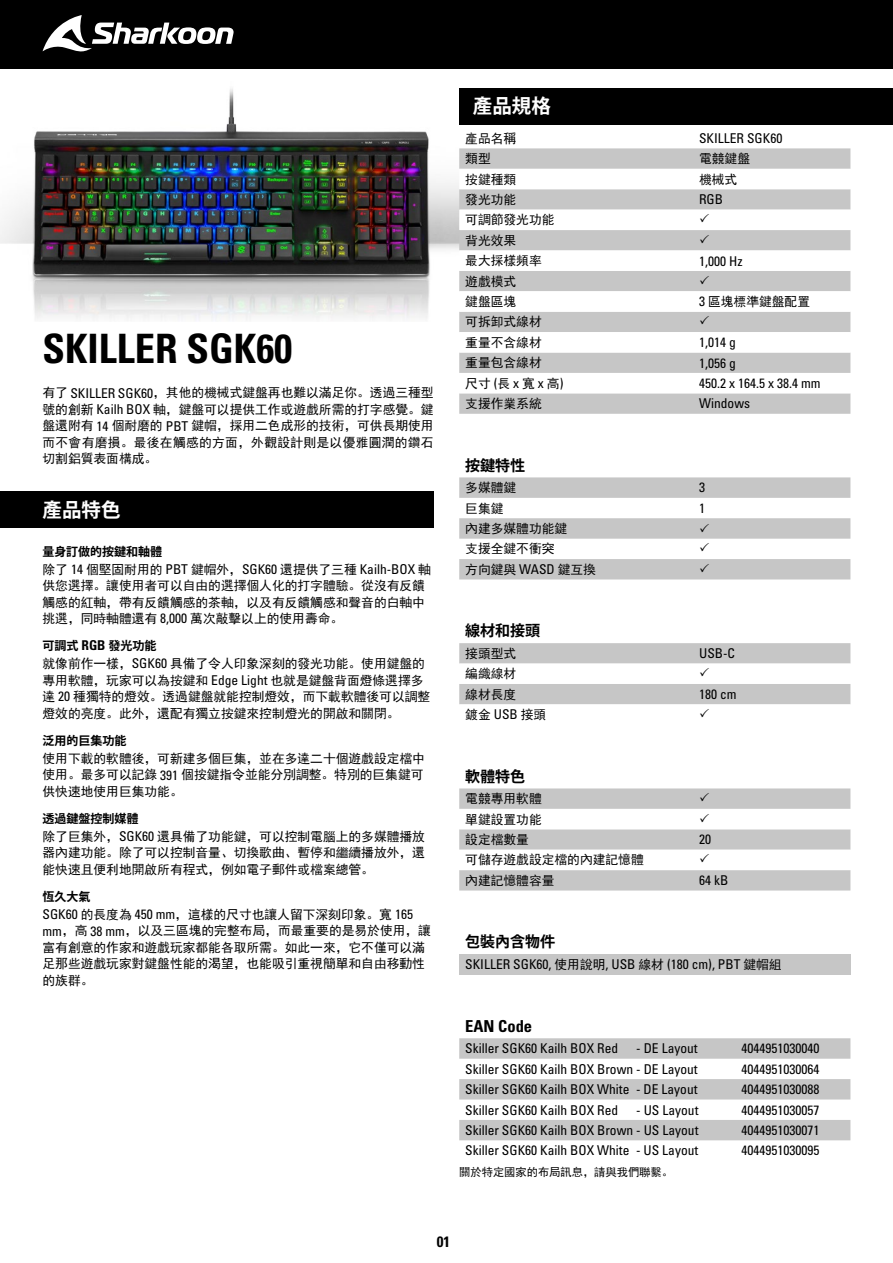
<style>
.page{position:relative;width:893px;height:1263px;background:#fff}
.page>*{position:absolute;margin:0;border:0;box-sizing:border-box;transform-origin:0 0}
.t1{font:40.5px "Univers LTCYR 67 Bold Cond";color:#000}
.t2{font:700 19.5px "Koz Go Pr 6 N";color:#fff}
.t3{font:16.5px "Univers LTCYR 67 Bold Cond";color:#000}
.t4{font:700 15px "Koz Go Pr 6 N";color:#000}
.t5{font:15px "Univers LTCYR 67 Bold Cond";color:#000}
.t6{font:condensed 13.5px "Univers LTCYR 57";color:#000}
.t7{font:12.75px/16.5px "Sim Hei";color:#000}
.t8{font:700 12px "Koz Go Pr 6 N";color:#000}
.t9{font:11.25px "Sim Hei";color:#000}
.s1{font-family:"Univers LTCYR 57";font-stretch:condensed;font-size:13.5px}
.s2{font-family:"Univers LTCYR 67 Bold Cond";font-weight:400;font-size:13.5px}
.s3{font-family:"Sim Hei";font-stretch:normal;font-size:12.75px}
</style>
<div class="page">
<div style="left:0;top:0;width:893px;height:69px;background:#000"></div>
<svg style="left:43px;top:15px;width:191px;height:37px"></svg>
<img style="left:0;top:88px;width:459px;height:232px">
<div style="left:0;top:491px;width:434px;height:37px;background:#000"></div>
<div style="left:459px;top:88px;width:434px;height:37px;background:#000"></div>
<svg style="left:459px;top:148px;width:391px;height:266px;background:#c8c8c8"></svg>
<svg style="left:459px;top:169px;width:391px;height:224px"></svg>
<div style="left:459px;top:954px;width:391px;height:21px;background:#c6c6c6"></div>
<svg style="left:459px;top:1140px;width:391px;height:1px"></svg>
<svg style="left:459px;top:1038px;width:391px;height:102px"></svg>
<svg style="left:700px;top:214px;width:9px;height:9px"></svg>
<svg style="left:700px;top:234px;width:9px;height:9px"></svg>
<svg style="left:700px;top:275px;width:9px;height:9px"></svg>
<svg style="left:700px;top:316px;width:9px;height:9px"></svg>
<svg style="left:459px;top:477px;width:391px;height:102px"></svg>
<svg style="left:459px;top:643px;width:391px;height:61px"></svg>
<svg style="left:459px;top:788px;width:391px;height:102px"></svg>
<h1 class="t1" style="left:43px;top:324px;width:251px">SKILLER SGK60</h1>
<p class="t7" style="left:43px;top:385px;width:393px;text-align:justify">有了 <span class="s1">SKILLER SGK60</span>，其他的機械式鍵盤再也難以滿足你。透過三種型號的創新 <span class="s1">Kailh BOX</span> 軸，鍵盤可以提供工作或遊戲所需的打字感覺。鍵盤還附有 <span class="s1">14</span> 個耐磨的 <span class="s1">PBT</span> 鍵帽，採用二色成形的技術，可供長期使用而不會有磨損。最後在觸感的方面，外觀設計則是以優雅圓潤的鑽石切割鋁質表面構成。</p>
<h2 class="t2" style="left:43px;top:499px;width:79px">產品特色</h2>
<p class="t8" style="left:43px;top:544px;width:121px">量身訂做的按鍵和軸體</p>
<p class="t7" style="left:43px;top:561px;width:390px">除了 <span class="s1">14</span> 個堅固耐用的 <span class="s1">PBT</span> 鍵帽外，<span class="s1">SGK60</span> 還提供了三種 <span class="s1">Kailh-BOX</span> 軸供您選擇。讓使用者可以自由的選擇個人化的打字體驗。從沒有反饋觸感的紅軸，帶有反饋觸感的茶軸，以及有反饋觸感和聲音的白軸中挑選，同時軸體還有 <span class="s1">8,000</span> 萬次敲擊以上的使用壽命。</p>
<p class="t8" style="left:43px;top:639px;width:115px">可調式 <span class="s2">RGB</span> 發光功能</p>
<p class="t7" style="left:43px;top:655px;width:389px">就像前作一樣，<span class="s1">SGK60</span> 具備了令人印象深刻的發光功能。使用鍵盤的專用軟體，玩家可以為按鍵和 <span class="s1">Edge Light</span> 也就是鍵盤背面燈條選擇多達 <span class="s1">20</span> 種獨特的燈效。透過鍵盤就能控制燈效，而下載軟體後可以調整燈效的亮度。此外，還配有獨立按鍵來控制燈光的開啟和關閉。</p>
<p class="t8" style="left:43px;top:733px;width:85px">泛用的巨集功能</p>
<p class="t7" style="left:43px;top:750px;width:384px;text-align:justify">使用下載的軟體後，可新建多個巨集，並在多達二十個遊戲設定檔中使用。最多可以記錄 <span class="s1">391</span> 個按鍵指令並能分別調整。特別的巨集鍵可供快速地使用巨集功能。</p>
<p class="t8" style="left:43px;top:811px;width:97px">透過鍵盤控制媒體</p>
<p class="t7" style="left:43px;top:828px;width:384px;text-align:justify">除了巨集外，<span class="s1">SGK60</span> 還具備了功能鍵，可以控制電腦上的多媒體播放器內建功能。除了可以控制音量、切換歌曲、暫停和繼續播放外，還能快速且便利地開啟所有程式，例如電子郵件或檔案總管。</p>
<p class="t8" style="left:43px;top:889px;width:49px">恆久大氣</p>
<p class="t7" style="left:43px;top:906px;width:390px"><span class="s1">SGK60</span> 的長度為 <span class="s1">450 mm</span>，這樣的尺寸也讓人留下深刻印象。寬 <span class="s1">165 mm</span>，高 <span class="s1">38 mm</span>，以及三區塊的完整布局，而最重要的是易於使用，讓富有創意的作家和遊戲玩家都能各取所需。如此一來，它不僅可以滿足那些遊戲玩家對鍵盤性能的渴望，也能吸引重視簡單和自由移動性的族群。</p>
<h2 class="t2" style="left:473px;top:95px;width:79px">產品規格</h2>
<p class="t7" style="left:465px;top:130px;width:52px">產品名稱</p>
<p class="t6" style="left:699px;top:130px;width:85px">SKILLER SGK60</p>
<p class="t7" style="left:465px;top:150px;width:27px">類型</p>
<p class="t7" style="left:699px;top:150px;width:52px">電競鍵盤</p>
<p class="t7" style="left:465px;top:171px;width:52px">按鍵種類</p>
<p class="t7" style="left:699px;top:171px;width:40px">機械式</p>
<p class="t7" style="left:465px;top:191px;width:52px">發光功能</p>
<p class="t6" style="left:699px;top:191px;width:26px">RGB</p>
<p class="t7" style="left:465px;top:210px;width:91px;line-height:20.4px">可調節發光功能背光效果<br>最大採樣頻率</p>
<p class="t6" style="left:699px;top:252px;width:45px">1,000 Hz</p>
<p class="t7" style="left:465px;top:271px;width:52px;line-height:20.4px">遊戲模式鍵盤區塊</p>
<p class="t7" style="left:465px;top:312px;width:78px;line-height:20.4px">可拆卸式線材重量不含線材</p>
<p class="t7" style="left:699px;top:293px;width:112px"><span class="s1">3</span> 區塊標準鍵盤配置</p>
<p class="t6" style="left:699px;top:334px;width:38px">1,014 g</p>
<p class="t7" style="left:465px;top:354px;width:78px">重量包含線材</p>
<p class="t6" style="left:699px;top:354px;width:38px">1,056 g</p>
<p class="t7" style="left:465px;top:375px;width:100px">尺寸 <span class="s1">(</span>長 <span class="s1">x</span> 寬 <span class="s1">x</span> 高<span class="s1">)</span></p>
<p class="t6" style="left:699px;top:375px;width:123px">450.2 x 164.5 x 38.4 mm</p>
<p class="t7" style="left:465px;top:395px;width:78px">支援作業系統</p>
<p class="t6" style="left:699px;top:395px;width:52px">Windows</p>
<p class="t4" style="left:465px;top:457px;width:61px">按鍵特性</p>
<p class="t7" style="left:465px;top:479px;width:52px">多媒體鍵</p>
<p class="t6" style="left:699px;top:479px;width:7px">3</p>
<p class="t7" style="left:465px;top:500px;width:40px">巨集鍵</p>
<p class="t6" style="left:699px;top:499px;width:7px">1</p>
<p class="t7" style="left:465px;top:518px;width:132px;line-height:20.4px">內建多媒體功能鍵<br>支援全鍵不衝突<br>方向鍵與 <span class="s1">WASD</span> 鍵互換</p>
<p class="t4" style="left:465px;top:622px;width:76px">線材和接頭</p>
<p class="t7" style="left:465px;top:645px;width:52px">接頭型式</p>
<p class="t6" style="left:699px;top:645px;width:38px">USB-C</p>
<p class="t7" style="left:465px;top:663px;width:52px;line-height:20.4px">編織線材線材長度</p>
<p class="t6" style="left:699px;top:686px;width:39px">180 cm</p>
<p class="t7" style="left:465px;top:706px;width:82px">鍍金 <span class="s1">USB</span> 接頭</p>
<p class="t4" style="left:465px;top:768px;width:61px">軟體特色</p>
<p class="t7" style="left:465px;top:788px;width:78px;line-height:20.4px;text-align:justify">電競專用軟體單鍵設置功能設定檔數量</p>
<p class="t7" style="left:465px;top:850px;width:180px;line-height:20.4px">可儲存遊戲設定檔的內建記憶體內建記憶體容量</p>
<p class="t6" style="left:699px;top:831px;width:13px">20</p>
<p class="t6" style="left:699px;top:872px;width:31px">64 kB</p>
<p class="t4" style="left:465px;top:933px;width:91px">包裝內含物件</p>
<p class="t6" style="left:465px;top:956px;width:318px">SKILLER SGK60, <span class="s3">使用說明</span>, USB <span class="s3">線材</span> (180 cm), PBT <span class="s3">鍵帽組</span></p>
<p class="t3" style="left:465px;top:1016px;width:68px">EAN Code</p>
<p class="t6" style="left:465px;top:1040px;width:154px">Skiller SGK60 Kailh BOX Red</p>
<p class="t6" style="left:636px;top:1040px;width:63px">- DE Layout</p>
<p class="t6" style="left:742px;top:1040px;width:79px">4044951030040</p>
<p class="t6" style="left:465px;top:1060px;width:234px">Skiller SGK60 Kailh BOX Brown - DE Layout</p>
<p class="t6" style="left:742px;top:1060px;width:79px">4044951030064</p>
<p class="t6" style="left:465px;top:1081px;width:234px">Skiller SGK60 Kailh BOX White - DE Layout</p>
<p class="t6" style="left:742px;top:1081px;width:79px">4044951030088</p>
<p class="t6" style="left:465px;top:1101px;width:154px">Skiller SGK60 Kailh BOX Red</p>
<p class="t6" style="left:636px;top:1101px;width:64px">- US Layout</p>
<p class="t6" style="left:742px;top:1101px;width:79px">4044951030057</p>
<p class="t6" style="left:465px;top:1122px;width:235px">Skiller SGK60 Kailh BOX Brown - US Layout</p>
<p class="t6" style="left:742px;top:1122px;width:79px">4044951030071</p>
<p class="t6" style="left:465px;top:1142px;width:234px">Skiller SGK60 Kailh BOX White - US Layout</p>
<p class="t6" style="left:742px;top:1142px;width:79px">4044951030095</p>
<p class="t9" style="left:459px;top:1167px;width:215px">關於特定國家的布局訊息，請與我們聯繫。</p>
<p class="t5" style="left:437px;top:1232px;width:15px">01</p>
</div>
